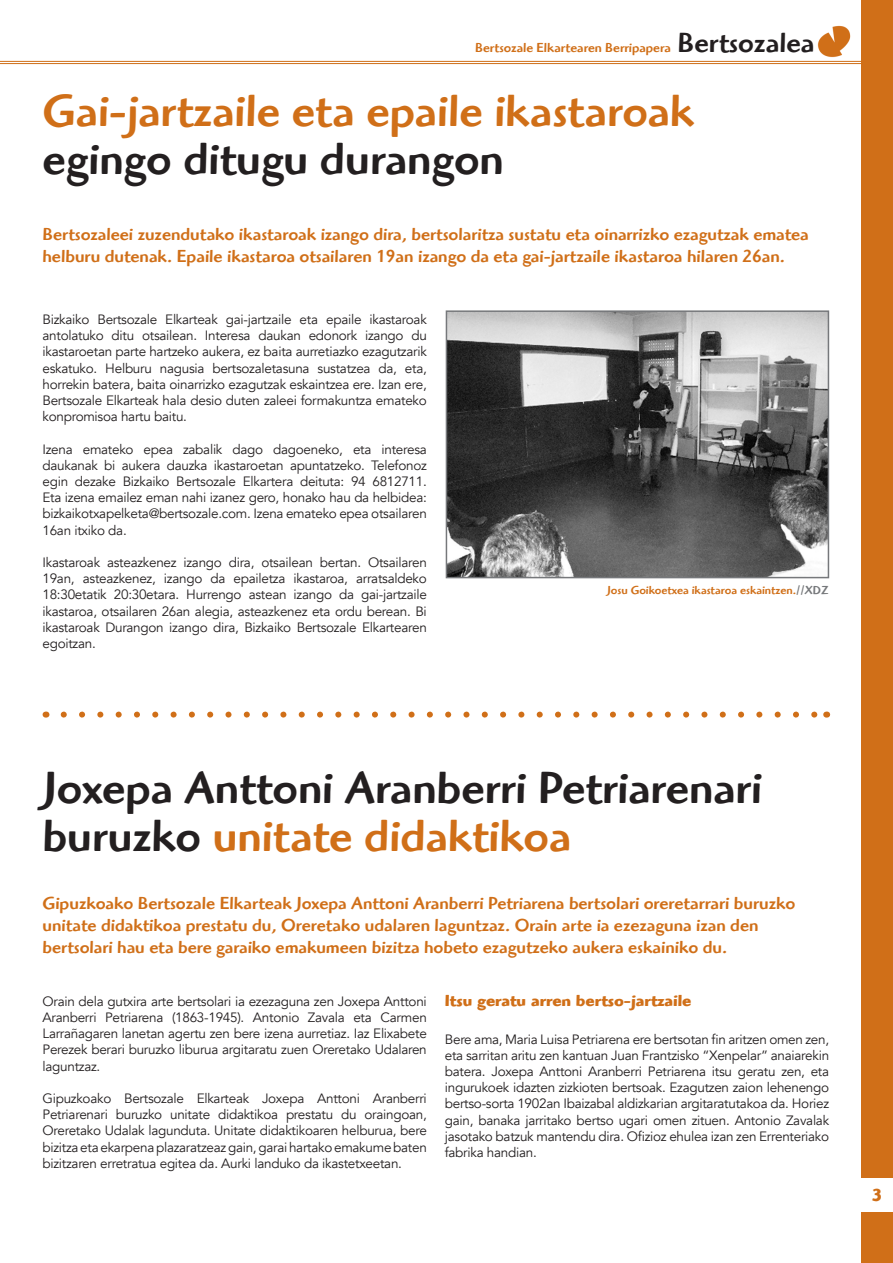
<style>
.page{position:relative;width:893px;height:1263px;background:#fff}
.page>*{position:absolute;margin:0;border:0;box-sizing:border-box;transform-origin:0 0}
.t1{font:500 46.5px/48px "Highlander Std";color:#231f20}
.t2{font:500 46.5px/48px "Highlander Std";color:#d06f18}
.t3{font:500 18px/21.6px "Highlander Std";color:#d06f18}
.t4{font:700 18px "Highlander Std";color:#d06f18}
.t5{font:700 16.5px "Highlander Std";color:#d06f18}
.t6{font:13.5px/16.2px "Avenir";letter-spacing:-.02em;color:#231f20;text-align:justify}
.t7{font:500 13.5px "Highlander Std";color:#d06f18}
.t8{font:500 12px "Highlander Std";color:#d06f18}
.s1{font-size:28.65px;color:#231f20}
.s2{color:#231f20}
.s3{color:#76787b}
.s4{color:#d06f18}
</style>
<div class="page">
<div style="left:861px;top:0;width:32px;height:1263px;background:#d06f18"></div>
<div style="left:861px;top:1178px;width:32px;height:33px;background:#fff"></div>
<img style="left:817px;top:25px;width:34px;height:33px">
<hr style="left:0;top:61px;width:893px;height:1px;background:#d06f18">
<hr style="left:0;top:63px;width:893px;height:1px;background:#d06f18">
<img style="left:449px;top:313px;width:377px;height:262px">
<div style="left:446px;top:310px;width:383px;height:268px;border:2px solid #76787b"></div>
<svg style="left:64px;top:711px;width:753px;height:6px"></svg>
<p class="t7" style="left:475px;top:40px;width:341px">Bertsozale Elkartearen Berripapera <span class="s1">Bertsozalea</span></p>
<p class="t2" style="left:43px;top:87px;width:653px">Gai-jartzaile eta epaile ikastaroak <span class="s2">egingo ditugu durangon</span></p>
<p class="t3" style="left:43px;top:224px;width:768px">Bertsozaleei zuzendutako ikastaroak izango dira, bertsolaritza sustatu eta oinarrizko ezagutzak ematea helburu dutenak. Epaile ikastaroa otsailaren 19an izango da eta gai-jartzaile ikastaroa hilaren 26an.</p>
<p class="t6" style="left:43px;top:311px;width:386px">Bizkaiko Bertsozale Elkarteak gai-jartzaile eta epaile ikastaroak antolatuko ditu otsailean. Interesa daukan edonork izango du ikastaroetan parte hartzeko aukera, ez baita aurretiazko ezagutzarik eskatuko. Helburu nagusia bertsozaletasuna sustatzea da, eta, horrekin batera, baita oinarrizko ezagutzak eskaintzea ere. Izan ere, Bertsozale Elkarteak hala desio duten zaleei formakuntza emateko konpromisoa hartu baitu.</p>
<p class="t6" style="left:43px;top:441px;width:386px">Izena emateko epea zabalik dago dagoeneko, eta interesa daukanak bi aukera dauzka ikastaroetan apuntatzeko. Telefonoz egin dezake Bizkaiko Bertsozale Elkartera deituta: 94 6812711.<br>Eta izena emailez eman nahi izanez gero, honako hau da helbidea: bizkaikotxapelketa@bertsozale.com. Izena emateko epea otsailaren 16an itxiko da.</p>
<p class="t6" style="left:43px;top:554px;width:386px">Ikastaroak asteazkenez izango dira, otsailean bertan. Otsailaren 19an, asteazkenez, izango da epailetza ikastaroa, arratsaldeko 18:30etatik 20:30etara. Hurrengo astean izango da gai-jartzaile ikastaroa, otsailaren 26an alegia, asteazkenez eta ordu berean. Bi ikastaroak Durangon izango dira, Bizkaiko Bertsozale Elkartearen egoitzan.</p>
<p class="t8" style="left:607px;top:583px;width:223px">Josu Goikoetxea ikastaroa eskaintzen.<span class="s3">//XDZ</span></p>
<p class="t1" style="left:43px;top:764px;width:721px">Joxepa Anttoni Aranberri Petriarenari buruzko <span class="s4">unitate didaktikoa</span></p>
<p class="t3" style="left:43px;top:893px;width:754px">Gipuzkoako Bertsozale Elkarteak Joxepa Anttoni Aranberri Petriarena bertsolari oreretarrari buruzko unitate didaktikoa prestatu du, Oreretako udalaren laguntzaz. Orain arte ia ezezaguna izan den bertsolari hau eta bere garaiko emakumeen bizitza hobeto ezagutzeko aukera eskainiko du.</p>
<p class="t6" style="left:43px;top:993px;width:386px">Orain dela gutxira arte bertsolari ia ezezaguna zen Joxepa Anttoni Aranberri Petriarena (1863-1945). Antonio Zavala eta Carmen Larrañagaren lanetan agertu zen bere izena aurretiaz. Iaz Elixabete Perezek berari buruzko liburua argitaratu zuen Oreretako Udalaren laguntzaz.</p>
<p class="t6" style="left:43px;top:1090px;width:386px">Gipuzkoako Bertsozale Elkarteak Joxepa Anttoni Aranberri Petriarenari buruzko unitate didaktikoa prestatu du oraingoan, Oreretako Udalak lagunduta. Unitate didaktikoaren helburua, bere bizitza eta ekarpena plazaratzeaz gain, garai hartako emakume baten bizitzaren erretratua egitea da. Aurki landuko da ikastetxeetan.</p>
<p class="t5" style="left:445px;top:990px;width:248px">Itsu geratu arren bertso-jartzaile</p>
<p class="t6" style="left:445px;top:1031px;width:386px">Bere ama, Maria Luisa Petriarena ere bertsotan fin aritzen omen zen, eta sarritan aritu zen kantuan Juan Frantzisko “Xenpelar” anaiarekin batera. Joxepa Anttoni Aranberri Petriarena itsu geratu zen, eta ingurukoek idazten zizkioten bertsoak. Ezagutzen zaion lehenengo bertso-sorta 1902an Ibaizabal aldizkarian argitaratutakoa da. Horiez gain, banaka jarritako bertso ugari omen zituen. Antonio Zavalak jasotako batzuk mantendu dira. Ofizioz ehulea izan zen Errenteriako fabrika handian.</p>
<p class="t4" style="left:872px;top:1184px;width:12px">3</p>
</div>
